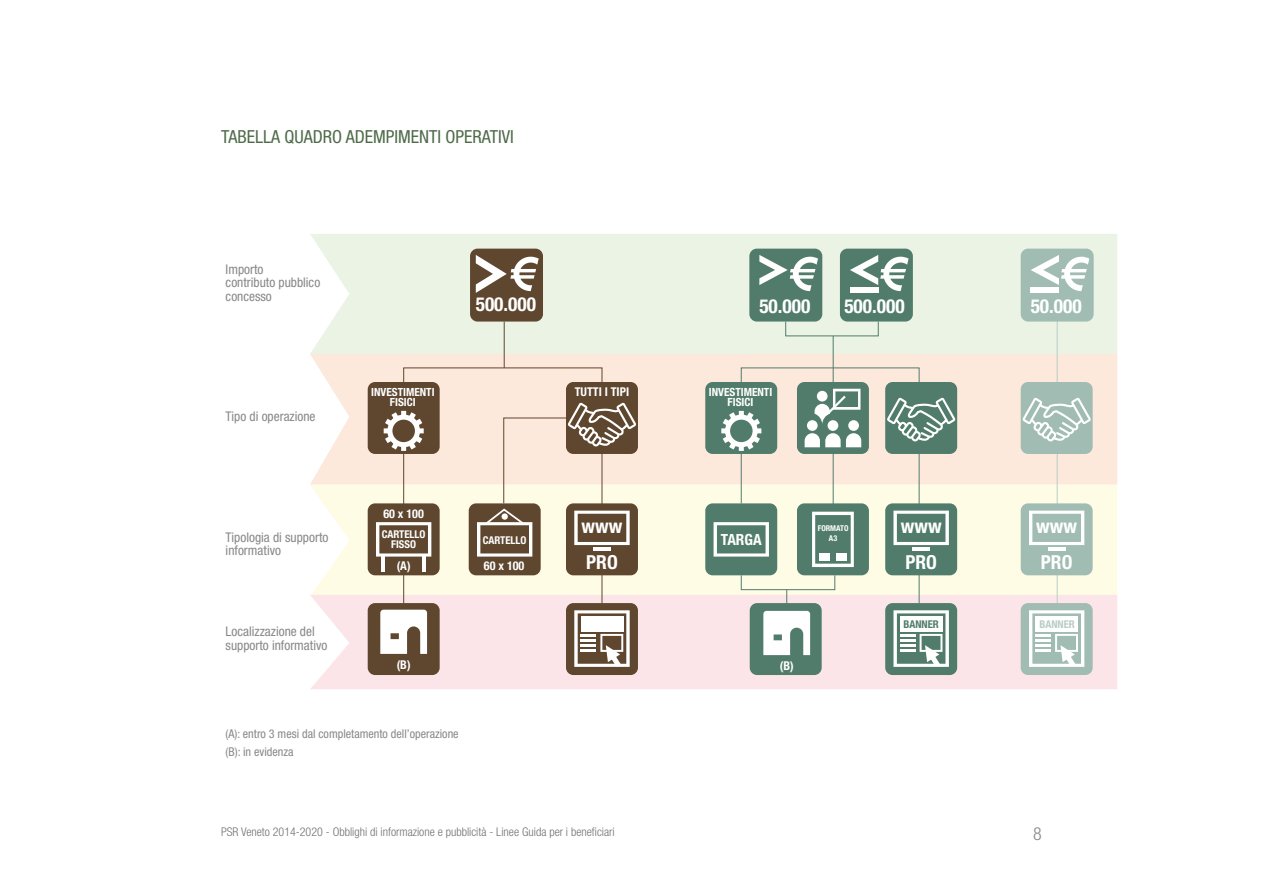
<style>
.page{position:relative;width:1263px;height:893px;background:#fff}
.page>*{position:absolute;margin:0;border:0;box-sizing:border-box;transform-origin:0 0}
.t1{font:700 condensed 19.35px/36.3px "Helvetica Neue LT Std";color:#fff}
.t2{font:condensed 18px "Helvetica Neue LT Std";color:#4f6c4a}
.t3{font:300 condensed 18px "Helvetica Neue LT Std";color:#87888a}
.t4{font:700 condensed 15.45px "Helvetica Neue LT Std";color:#fff}
.t5{font:condensed 13.35px/13.4px "Helvetica Neue LT Std";color:#87888a}
.t6{font:condensed 12.15px/17.5px "Helvetica Neue LT Std";color:#87888a}
.t7{font:700 condensed 12.15px "Helvetica Neue LT Std";color:#fff}
.t8{font:300 condensed 12px "Helvetica Neue LT Std";color:#707172}
.t9{font:700 condensed 11.25px/9.8px "Helvetica Neue LT Std";color:#fff;text-align:center}
.t10{font:700 condensed 10.8px/9.8px "Helvetica Neue LT Std";color:#fff;text-align:center}
.t11{font:700 condensed 10.8px "Helvetica Neue LT Std";color:#517c6c}
.t12{font:700 condensed 10.8px "Helvetica Neue LT Std";color:#b9ccc5}
.t13{font:700 condensed 7.95px/9.6px "Helvetica Neue LT Std";color:#fff;text-align:center}
</style>
<div class="page">
<div style="left:310px;top:234px;width:807px;height:120px;background:#ebf3e4"></div>
<svg style="left:310px;top:354px;width:807px;height:131px;background:#fbe8dc"></svg>
<svg style="left:311px;top:485px;width:806px;height:110px;background:#fefbe6"></svg>
<div style="left:310px;top:595px;width:807px;height:94px;background:#fbe5e8"></div>
<hr style="left:833px;top:336px;width:1px;height:170px;background:#517c6c">
<hr style="left:1057px;top:303px;width:1px;height:353px;background:#b9ccc5">
<div style="left:470px;top:249px;width:73px;height:73px;background:#5e462f;border-radius:7px"></div>
<svg style="left:476px;top:255px;width:63px;height:38px"></svg>
<div style="left:1021px;top:382px;width:72px;height:72px;background:#a0bcb3;border-radius:7px"></div>
<svg style="left:1022px;top:397px;width:69px;height:45px"></svg>
<div style="left:885px;top:382px;width:72px;height:72px;background:#517c6c;border-radius:7px"></div>
<div style="left:566px;top:382px;width:72px;height:72px;background:#5e462f;border-radius:7px"></div>
<div style="left:1021px;top:249px;width:73px;height:73px;background:#a0bcb3;border-radius:7px"></div>
<svg style="left:1031px;top:255px;width:58px;height:36px"></svg>
<div style="left:1031px;top:287px;width:28px;height:6px;background:#fff"></div>
<div style="left:749px;top:249px;width:73px;height:73px;background:#517c6c;border-radius:7px"></div>
<svg style="left:759px;top:255px;width:59px;height:36px"></svg>
<div style="left:840px;top:249px;width:73px;height:73px;background:#517c6c;border-radius:7px"></div>
<svg style="left:850px;top:255px;width:58px;height:36px"></svg>
<div style="left:850px;top:287px;width:28px;height:6px;background:#fff"></div>
<div style="left:1021px;top:503px;width:72px;height:72px;background:#a0bcb3;border-radius:7px"></div>
<svg style="left:1029px;top:511px;width:55px;height:34px"></svg>
<hr style="left:1048px;top:547px;width:17px;height:4px;background:#fff">
<div style="left:885px;top:503px;width:72px;height:72px;background:#517c6c;border-radius:7px"></div>
<div style="left:566px;top:503px;width:72px;height:72px;background:#5e462f;border-radius:7px"></div>
<div style="left:705px;top:503px;width:72px;height:72px;background:#517c6c;border-radius:7px"></div>
<div style="left:1021px;top:603px;width:72px;height:72px;background:#a0bcb3;border-radius:7px"></div>
<svg style="left:1029px;top:610px;width:55px;height:57px"></svg>
<div style="left:566px;top:603px;width:72px;height:72px;background:#5e462f;border-radius:7px"></div>
<svg style="left:574px;top:610px;width:56px;height:57px"></svg>
<div style="left:885px;top:603px;width:72px;height:72px;background:#517c6c;border-radius:7px"></div>
<svg style="left:893px;top:610px;width:56px;height:57px"></svg>
<div style="left:705px;top:382px;width:72px;height:72px;background:#517c6c;border-radius:7px"></div>
<div style="left:368px;top:382px;width:72px;height:72px;background:#5e462f;border-radius:7px"></div>
<svg style="left:384px;top:411px;width:40px;height:40px"></svg>
<div style="left:368px;top:603px;width:72px;height:72px;background:#5e462f;border-radius:7px"></div>
<svg style="left:380px;top:610px;width:47px;height:44px"></svg>
<div style="left:750px;top:603px;width:72px;height:72px;background:#517c6c;border-radius:7px"></div>
<div style="left:368px;top:503px;width:72px;height:72px;background:#5e462f;border-radius:7px"></div>
<svg style="left:376px;top:522px;width:55px;height:35px"></svg>
<hr style="left:381px;top:555px;width:4px;height:16px;background:#fff">
<hr style="left:422px;top:555px;width:4px;height:16px;background:#fff">
<div style="left:469px;top:503px;width:72px;height:72px;background:#5e462f;border-radius:7px"></div>
<hr style="left:504px;top:322px;width:1px;height:46px;background:#5e462f">
<svg style="left:713px;top:367px;width:242px;height:237px"></svg>
<svg style="left:477px;top:402px;width:159px;height:155px"></svg>
<svg style="left:763px;top:611px;width:47px;height:44px"></svg>
<h2 class="t2" style="left:221px;top:126px;width:294px">TABELLA QUADRO ADEMPIMENTI OPERATIVI</h2>
<p class="t5" style="left:226px;top:262px;width:96px">Importo<br>contributo pubblico concesso</p>
<p class="t5" style="left:226px;top:410px;width:91px">Tipo di operazione</p>
<p class="t5" style="left:226px;top:530px;width:104px">Tipologia di supporto informativo</p>
<p class="t5" style="left:226px;top:625px;width:103px">Localizzazione del supporto informativo</p>
<h1 class="t1" style="left:476px;top:286px;width:62px">500.000</h1>
<h1 class="t1" style="left:759px;top:288px;width:52px">50.000</h1>
<h1 class="t1" style="left:844px;top:288px;width:62px">500.000</h1>
<h1 class="t1" style="left:1031px;top:288px;width:52px">50.000</h1>
<p class="t9" style="left:371px;top:387px;width:65px">INVESTIMENTI</p>
<p class="t7" style="left:575px;top:384px;width:56px">TUTTI I TIPI</p>
<p class="t9" style="left:390px;top:397px;width:27px">FISICI</p>
<p class="t9" style="left:709px;top:387px;width:65px">INVESTIMENTI<br>FISICI</p>
<p class="t7" style="left:383px;top:506px;width:42px">60 x 100</p>
<p class="t10" style="left:382px;top:529px;width:45px">CARTELLO<br>FISSO</p>
<p class="t10" style="left:483px;top:535px;width:45px">CARTELLO</p>
<p class="t7" style="left:397px;top:558px;width:15px">(A)</p>
<p class="t7" style="left:484px;top:558px;width:42px">60 x 100</p>
<h1 class="t1" style="left:582px;top:507px;width:42px">www<br>PRO</h1>
<p class="t4" style="left:721px;top:530px;width:42px">TARGA</p>
<p class="t13" style="left:818px;top:523px;width:32px">FORMATO<br>A3</p>
<p class="t7" style="left:397px;top:657px;width:15px">(B)</p>
<p class="t7" style="left:780px;top:658px;width:15px">(B)</p>
<h1 class="t1" style="left:901px;top:507px;width:42px">www<br>PRO</h1>
<h1 class="t1" style="left:1036px;top:507px;width:42px">www<br>PRO</h1>
<p class="t11" style="left:903px;top:617px;width:37px">BANNER</p>
<p class="t12" style="left:1039px;top:617px;width:37px">BANNER</p>
<p class="t6" style="left:226px;top:725px;width:234px">(A): entro 3 mesi dal completamento dell’operazione (B): in evidenza</p>
<p class="t8" style="left:221px;top:825px;width:395px">PSR Veneto 2014-2020 - Obblighi di informazione e pubblicità - Linee Guida per i beneficiari</p>
<h2 class="t3" style="left:1033px;top:824px;width:10px">8</h2>
</div>
